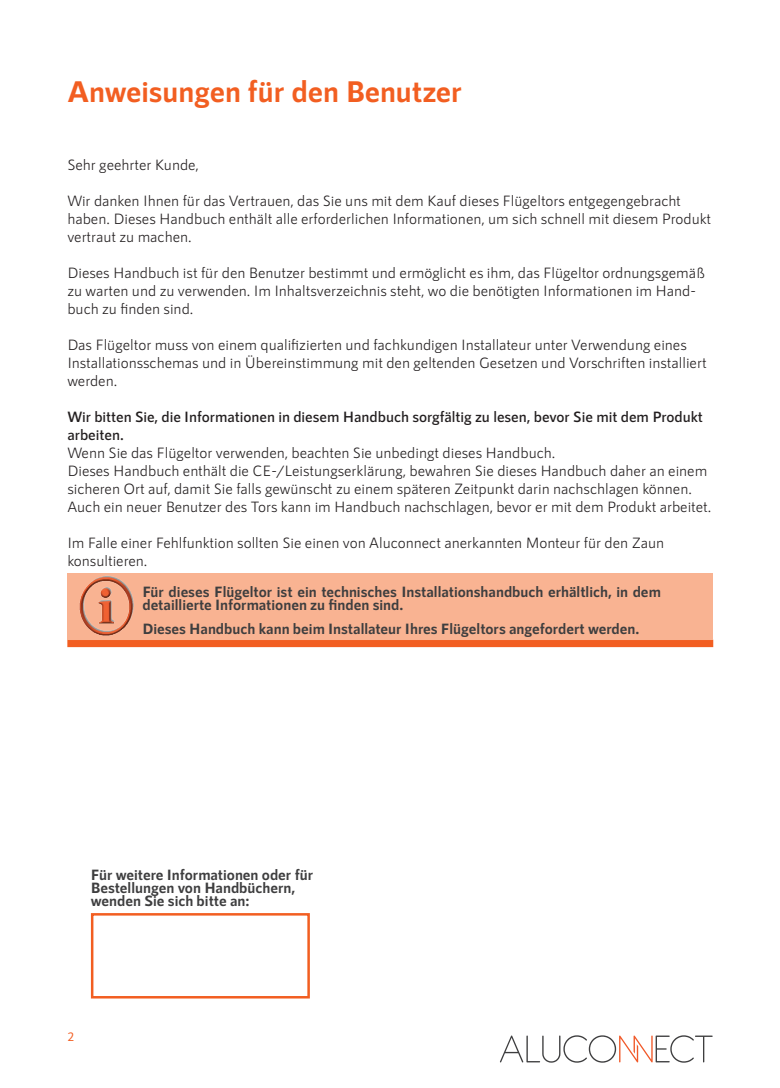
<style>
.page{position:relative;width:780px;height:1088px;background:#fff}
.page>*{position:absolute;margin:0;border:0;box-sizing:border-box;transform-origin:0 0}
.t1{font:700 30px "RNS Sanz";color:#f25e21}
.t2{font:15px/18px "RNS Sanz";color:#231f20}
.t3{font:700 15px/13.1px "RNS Sanz";color:#3e3e3f}
.t4{font:600 15px/18px "RNS Sanz";color:#231f20}
.t5{font:500 12.5px "RNS Sanz";color:#f25e21}
</style>
<div class="page">
<div style="left:67px;top:640px;width:646px;height:7px;background:#f25e21"></div>
<div style="left:67px;top:573px;width:646px;height:67px;background:#f9b392"></div>
<img style="left:79px;top:575px;width:55px;height:61px">
<div style="left:91px;top:913px;width:219px;height:85px;border:2px solid #f25e21"></div>
<svg style="left:500px;top:1035px;width:212px;height:28px"></svg>
<h1 class="t1" style="left:67px;top:74px;width:396px">Anweisungen für den Benutzer</h1>
<p class="t2" style="left:67px;top:156px;width:133px">Sehr geehrter Kunde,</p>
<p class="t2" style="left:67px;top:192px;width:645px">Wir danken Ihnen für das Vertrauen, das Sie uns mit dem Kauf dieses Flügeltors entgegengebracht haben. Dieses Handbuch enthält alle erforderlichen Informationen, um sich schnell mit diesem Produkt vertraut zu machen.</p>
<p class="t2" style="left:67px;top:264px;width:639px">Dieses Handbuch ist für den Benutzer bestimmt und ermöglicht es ihm, das Flügeltor ordnungsgemäß zu warten und zu verwenden. Im Inhaltsverzeichnis steht, wo die benötigten Informationen im Hand&shy;buch zu finden sind.</p>
<p class="t2" style="left:67px;top:336px;width:640px">Das Flügeltor muss von einem qualifizierten und fachkundigen Installateur unter Verwendung eines<br>Installationsschemas und in Übereinstimmung mit den geltenden Gesetzen und Vorschriften installiert werden.</p>
<p class="t4" style="left:67px;top:408px;width:637px">Wir bitten Sie, die Informationen in diesem Handbuch sorgfältig zu lesen, bevor Sie mit dem Produkt arbeiten.</p>
<p class="t2" style="left:67px;top:444px;width:645px">Wenn Sie das Flügeltor verwenden, beachten Sie unbedingt dieses Handbuch.<br>Dieses Handbuch enthält die CE-/Leistungserklärung, bewahren Sie dieses Handbuch daher an einem sicheren Ort auf, damit Sie falls gewünscht zu einem späteren Zeitpunkt darin nachschlagen können.<br>Auch ein neuer Benutzer des Tors kann im Handbuch nachschlagen, bevor er mit dem Produkt arbeitet.</p>
<p class="t2" style="left:67px;top:534px;width:598px">Im Falle einer Fehlfunktion sollten Sie einen von Aluconnect anerkannten Monteur für den Zaun konsultieren.</p>
<p class="t3" style="left:142px;top:585px;width:520px">Für dieses Flügeltor ist ein technisches Installationshandbuch erhältlich, in dem detaillierte Informationen zu finden sind.</p>
<p class="t3" style="left:142px;top:621px;width:498px">Dieses Handbuch kann beim Installateur Ihres Flügeltors angefordert werden.</p>
<p class="t3" style="left:91px;top:868px;width:224px">Für weitere Informationen oder für<br>Bestellungen von Handbüchern, wenden Sie sich bitte an:</p>
<p class="t5" style="left:67px;top:1029px;width:8px">2</p>
</div>
